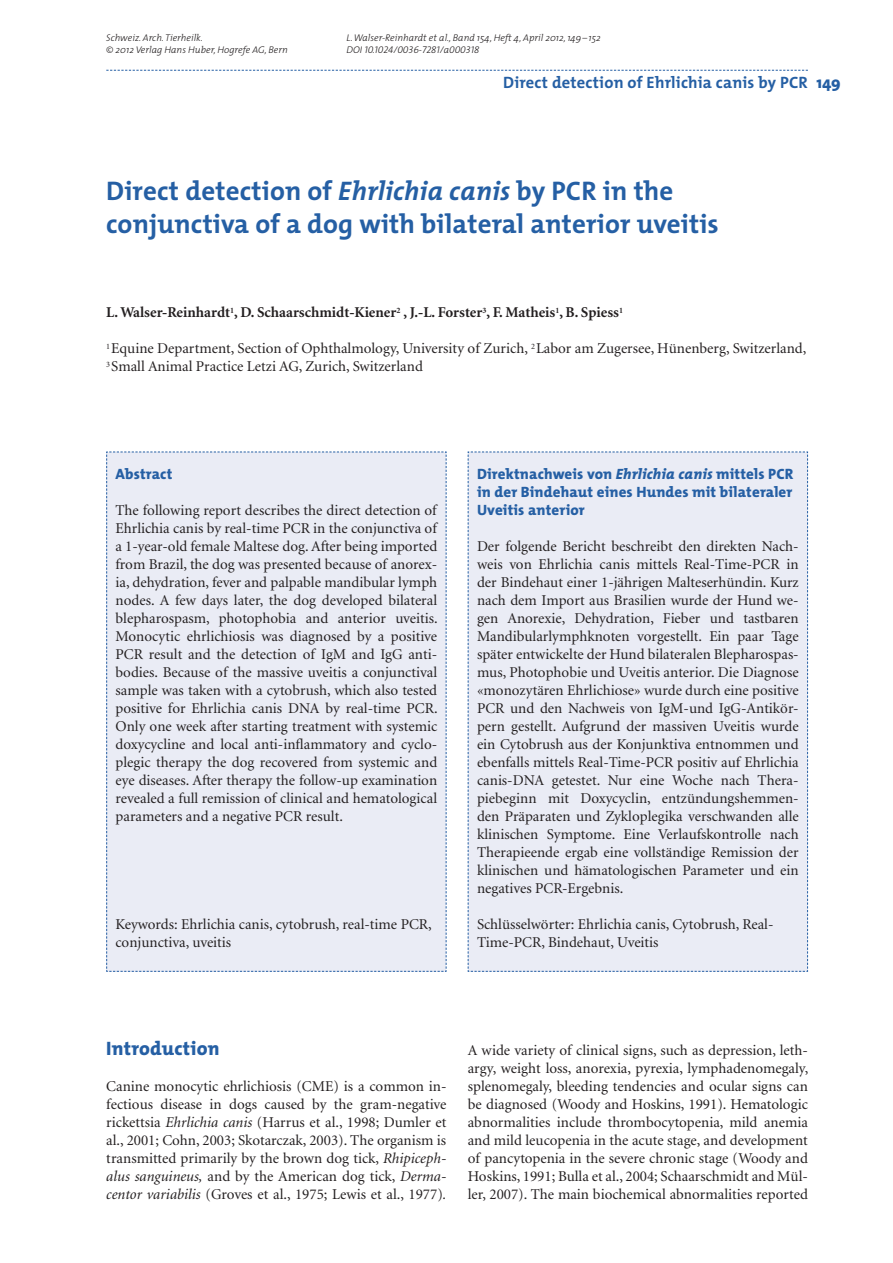
<style>
.page{position:relative;width:893px;height:1263px;background:#fff}
.page>*{position:absolute;margin:0;border:0;box-sizing:border-box;transform-origin:0 0}
.t1{font:700 27px/33px "The Mix";letter-spacing:.005em;color:#255fa4}
.t2{font:800 19.5px "The Mix";letter-spacing:.01em;color:#255fa4}
.t3{font:700 16.5px "The Mix";letter-spacing:.01em;color:#255fa4}
.t4{font:15px/18px "Minion";color:#231f20;text-align:justify}
.t5{font:800 15px/18px "The Mix";letter-spacing:.01em;color:#255fa4;text-align:justify}
.t6{font:700 15px "Minion";color:#231f20}
.t7{font:italic 300 9.75px/12px "The Mix";color:#231f20}
.t8{font:italic 9.75px "The Mix Light Caps";color:#231f20}
.s1{font-family:"The Mix";font-weight:300}
.s2{font-weight:800}
.s3{font-style:italic}
</style>
<div class="page">
<svg style="left:106px;top:70px;width:702px;height:1px"></svg>
<div style="left:106px;top:451px;width:341px;height:521px;background:#eaecf5"></div>
<div style="left:467px;top:451px;width:341px;height:521px;background:#eaecf5"></div>
<p class="t7" style="left:106px;top:33px;width:183px">Schweiz. Arch. Tierheilk.<br>© 2012 Verlag Hans Huber, Hogrefe AG, Bern</p>
<p class="t7" style="left:347px;top:33px;width:256px">L. Walser-Reinhardt et al., Band 154, Heft 4, April 2012, 149 – 152</p>
<p class="t8" style="left:347px;top:44px;width:134px"><span class="s1">DOI</span> 10.1024/0036-7281/<span class="s1">a</span>000318</p>
<p class="t3" style="left:503px;top:76px;width:339px">Direct detection of Ehrlichia canis by PCR <span class="s2">149</span></p>
<h1 class="t1" style="left:106px;top:177px;width:614px">Direct detection of <span class="s3">Ehrlichia canis</span> by PCR in the conjunctiva of a dog with bilateral anterior uveitis</h1>
<p class="t6" style="left:106px;top:306px;width:518px">L. Walser-Reinhardt<sup>1</sup>, D. Schaarschmidt-Kiener<sup>2</sup> , J.-L. Forster<sup>3</sup>, F. Matheis<sup>1</sup>, B. Spiess<sup>1</sup></p>
<p class="t4" style="left:106px;top:341px;width:702px"><sup>1</sup> Equine Department, Section of Ophthalmology, University of Zurich, <sup>2</sup> Labor am Zugersee, Hünenberg, Switzerland,<br><sup>3</sup> Small Animal Practice Letzi AG, Zurich, Switzerland</p>
<p class="t5" style="left:116px;top:466px;width:58px">Abstract</p>
<p class="t4" style="left:116px;top:503px;width:324px">The following report describes the direct detection of Ehrlichia canis by real-time PCR in the conjunctiva of a 1-year-old female Maltese dog. After being imported from Brazil, the dog was presented because of anorex&shy;ia, dehydration, fever and palpable mandibular lymph nodes. A few days later, the dog developed bilateral blepharospasm, photophobia and anterior uveitis.<br>Monocytic ehrlichiosis was diagnosed by a positive PCR result and the detection of IgM and IgG anti&shy;bodies. Because of the massive uveitis a conjunctival sample was taken with a cytobrush, which also tested positive for Ehrlichia canis DNA by real-time PCR.<br>Only one week after starting treatment with systemic doxycycline and local anti-inflammatory and cyclo&shy;plegic therapy the dog recovered from systemic and eye diseases. After therapy the follow-up examination revealed a full remission of clinical and hematological parameters and a negative PCR result.</p>
<p class="t4" style="left:116px;top:917px;width:318px">Keywords: Ehrlichia canis, cytobrush, real-time PCR, conjunctiva, uveitis</p>
<p class="t5" style="left:477px;top:466px;width:318px">Direktnachweis von <span class="s3">Ehrlichia canis</span> mittels PCR in der Bindehaut eines Hundes mit bilateraler Uveitis anterior</p>
<p class="t4" style="left:477px;top:539px;width:323px">Der folgende Bericht beschreibt den direkten Nach&shy;weis von Ehrlichia canis mittels Real-Time-PCR in der Bindehaut einer 1-jährigen Malteserhündin. Kurz nach dem Import aus Brasilien wurde der Hund we&shy;gen Anorexie, Dehydration, Fieber und tastbaren Mandibularlymphknoten vorgestellt. Ein paar Tage später entwickelte der Hund bilateralen Blepharospas&shy;mus, Photophobie und Uveitis anterior. Die Diagnose «monozytären Ehrlichiose» wurde durch eine positive PCR und den Nachweis von IgM-und IgG-Antikör&shy;pern gestellt. Aufgrund der massiven Uveitis wurde ein Cytobrush aus der Konjunktiva entnommen und ebenfalls mittels Real-Time-PCR positiv auf Ehrlichia canis-DNA getestet. Nur eine Woche nach Thera&shy;piebeginn mit Doxycyclin, entzündungshemmen&shy;den Präparaten und Zykloplegika verschwanden alle klinischen Symptome. Eine Verlaufskontrolle nach Therapieende ergab eine vollständige Remission der klinischen und hämatologischen Parameter und ein negatives PCR-Ergebnis.</p>
<p class="t4" style="left:477px;top:917px;width:298px">Schlüsselwörter: Ehrlichia canis, Cytobrush, Real-<br>Time-PCR, Bindehaut, Uveitis</p>
<h2 class="t2" style="left:106px;top:1041px;width:115px">Introduction</h2>
<p class="t4" style="left:106px;top:1079px;width:342px">Canine monocytic ehrlichiosis (CME) is a common in&shy;fectious disease in dogs caused by the gram-negative rickettsia <span class="s3">Ehrlichia canis</span> (Harrus et al., 1998; Dumler et al., 2001; Cohn, 2003; Skotarczak, 2003). The organism is transmitted primarily by the brown dog tick, <span class="s3">Rhipiceph&shy;alus sanguineus,</span> and by the American dog tick, <span class="s3">Derma&shy;centor variabilis</span> (Groves et al., 1975; Lewis et al., 1977)<span class="s3">.</span></p>
<p class="t4" style="left:468px;top:1043px;width:342px">A wide variety of clinical signs, such as depression, leth&shy;argy, weight loss, anorexia, pyrexia, lymphadenomegaly, splenomegaly, bleeding tendencies and ocular signs can be diagnosed (Woody and Hoskins, 1991). Hematologic abnormalities include thrombocytopenia, mild anemia and mild leucopenia in the acute stage, and development of pancytopenia in the severe chronic stage (Woody and Hoskins, 1991; Bulla et al., 2004; Schaarschmidt and Mül&shy;ler, 2007). The main biochemical abnormalities reported</p>
</div>
